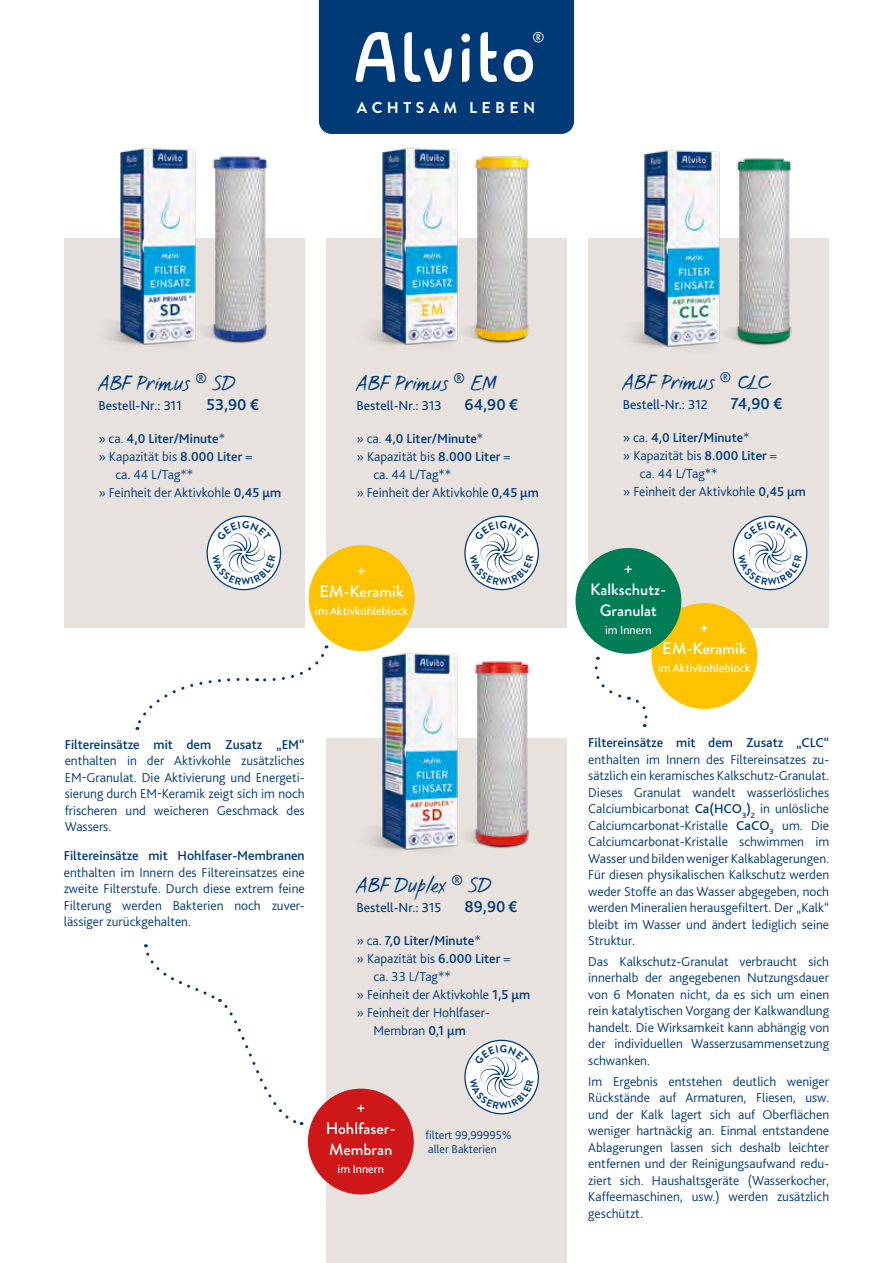
<style>
.page{position:relative;width:893px;height:1263px;background:#fff}
.page>*{position:absolute;margin:0;border:0;box-sizing:border-box;transform-origin:0 0}
.t1{font:21px "FS Sammy";color:#003a76}
.t2{font:500 16.5px/20.5px "Brandon Grotesque";color:#fff;text-align:center}
.t3{font:500 16.5px "Bliss Pro";color:#003a76}
.t4{font:700 15.75px "Brandon Grotesque";letter-spacing:.28em;color:#fff}
.t5{font:300 13.5px/16.5px "Bliss Pro";color:#003a76;text-align:justify}
.t6{font:500 13.5px "Bliss Pro";color:#003a76}
.t7{font:13.5px "Bliss Pro";color:#003a76}
.t8{font:12px "Bliss Pro";color:#fff}
.t9{font:300 12px/13.5px "Bliss Pro";color:#003a76}
.s1{font-family:"Bliss Pro"}
.s2{font-weight:300}
.s3{font-weight:500}
</style>
<div class="page">
<div style="left:64px;top:238px;width:241px;height:390px;background:#e7e2de"></div>
<div style="left:588px;top:238px;width:241px;height:390px;background:#e7e2de"></div>
<div style="left:326px;top:238px;width:241px;height:390px;background:#e7e2de"></div>
<div style="left:326px;top:738px;width:241px;height:525px;background:#e7e2de"></div>
<img style="left:610px;top:150px;width:198px;height:218px">
<img style="left:348px;top:641px;width:182px;height:209px">
<img style="left:85px;top:148px;width:198px;height:217px">
<img style="left:348px;top:148px;width:197px;height:217px">
<svg style="left:319px;top:0;width:255px;height:134px;background:#184d83"></svg>
<div style="left:309px;top:545px;width:106px;height:106px;background:#fdc300;border-radius:50%"></div>
<div style="left:651px;top:603px;width:106px;height:106px;background:#fdc300;border-radius:50%"></div>
<div style="left:575px;top:548px;width:106px;height:106px;background:#007c57;border-radius:50%"></div>
<div style="left:308px;top:1089px;width:106px;height:105px;background:#cd1719;border-radius:50%"></div>
<svg style="left:144px;top:944px;width:158px;height:181px"></svg>
<svg style="left:594px;top:657px;width:54px;height:70px"></svg>
<svg style="left:465px;top:516px;width:73px;height:74px"></svg>
<div style="left:464px;top:516px;width:75px;height:74px;border:1px solid #003a76;border-radius:50%"></div>
<svg style="left:465px;top:1040px;width:73px;height:74px"></svg>
<div style="left:464px;top:1040px;width:75px;height:74px;border:1px solid #003a76;border-radius:50%"></div>
<svg style="left:207px;top:516px;width:73px;height:74px"></svg>
<div style="left:207px;top:516px;width:74px;height:74px;border:1px solid #003a76;border-radius:50%"></div>
<svg style="left:733px;top:516px;width:73px;height:74px"></svg>
<div style="left:733px;top:516px;width:74px;height:74px;border:1px solid #003a76;border-radius:50%"></div>
<svg style="left:257px;top:645px;width:70px;height:37px"></svg>
<svg style="left:135px;top:678px;width:114px;height:52px"></svg>
<svg style="left:469px;top:521px;width:64px;height:64px"></svg>
<svg style="left:469px;top:1045px;width:64px;height:64px;background:#e8ecf1"></svg>
<svg style="left:212px;top:521px;width:64px;height:64px"></svg>
<svg style="left:738px;top:521px;width:64px;height:64px"></svg>
<p class="t4" style="left:357px;top:97px;width:180px">ACHTSAM LEBEN</p>
<h1 class="t1" style="left:98px;top:371px;width:138px">ABF Primus <span class="s1">®</span> SD</h1>
<h1 class="t1" style="left:623px;top:369px;width:147px">ABF Primus <span class="s1">®</span> CLC</h1>
<h1 class="t1" style="left:357px;top:371px;width:141px">ABF Primus <span class="s1">®</span> EM</h1>
<p class="t7" style="left:98px;top:398px;width:85px">Bestell-Nr.: 311</p>
<p class="t3" style="left:206px;top:395px;width:54px">53,90 €</p>
<p class="t7" style="left:623px;top:396px;width:86px">Bestell-Nr.: 312</p>
<p class="t3" style="left:731px;top:393px;width:53px">74,90 €</p>
<p class="t7" style="left:357px;top:398px;width:87px">Bestell-Nr.: 313</p>
<p class="t3" style="left:465px;top:395px;width:55px">64,90 €</p>
<p class="t6" style="left:98px;top:431px;width:128px"><span class="s2">» ca.</span> 4,0 Liter/Minute<span class="s2">*</span></p>
<p class="t5" style="left:98px;top:449px;width:156px">» Kapazität bis <span class="s3">8.000 Liter</span> =</p>
<p class="t5" style="left:115px;top:467px;width:79px">ca. 44 L/Tag**</p>
<p class="t5" style="left:98px;top:485px;width:184px">» Feinheit der Aktivkohle <span class="s3">0,45 µm</span></p>
<p class="t6" style="left:357px;top:431px;width:128px"><span class="s2">» ca.</span> 4,0 Liter/Minute<span class="s2">*</span></p>
<p class="t5" style="left:357px;top:449px;width:156px">» Kapazität bis <span class="s3">8.000 Liter</span> =</p>
<p class="t5" style="left:374px;top:467px;width:79px">ca. 44 L/Tag**</p>
<p class="t5" style="left:357px;top:485px;width:184px">» Feinheit der Aktivkohle <span class="s3">0,45 µm</span></p>
<p class="t2" style="left:320px;top:561px;width:86px">+<br>EM-Keramik</p>
<p class="t8" style="left:315px;top:603px;width:94px">im Aktivkohleblock</p>
<p class="t6" style="left:65px;top:736px;width:242px">Filtereinsätze mit dem Zusatz „EM“</p>
<p class="t5" style="left:65px;top:752px;width:242px">enthalten in der Aktivkohle zusätzliches EM-Granulat. Die Aktivierung und Energeti&shy;sierung durch EM-Keramik zeigt sich im noch frischeren und weicheren Geschmack des Wassers.</p>
<p class="t6" style="left:64px;top:848px;width:242px">Filtereinsätze mit Hohlfaser-Membranen</p>
<p class="t5" style="left:64px;top:864px;width:242px">enthalten im Innern des Filtereinsatzes eine zweite Filterstufe. Durch diese extrem feine Filterung werden Bakterien noch zuver&shy;lässiger zurückgehalten.</p>
<h1 class="t1" style="left:357px;top:872px;width:136px">ABF Duplex <span class="s1">®</span> SD</h1>
<p class="t7" style="left:357px;top:899px;width:86px">Bestell-Nr.: 315</p>
<p class="t3" style="left:465px;top:896px;width:54px">89,90 €</p>
<p class="t6" style="left:357px;top:932px;width:126px"><span class="s2">» ca.</span> 7,0 Liter/Minute<span class="s2">*</span></p>
<p class="t5" style="left:357px;top:950px;width:155px">» Kapazität bis <span class="s3">6.000 Liter</span> =</p>
<p class="t5" style="left:374px;top:968px;width:79px">ca. 33 L/Tag**</p>
<p class="t5" style="left:357px;top:986px;width:175px">» Feinheit der Aktivkohle <span class="s3">1,5 µm</span></p>
<p class="t5" style="left:357px;top:1004px;width:135px">» Feinheit der Hohlfaser-</p>
<p class="t5" style="left:374px;top:1022px;width:94px">Membran <span class="s3">0,1 µm</span></p>
<p class="t2" style="left:326px;top:1098px;width:72px">+<br>Hohlfaser-<br>Membran</p>
<p class="t8" style="left:338px;top:1161px;width:48px">im Innern</p>
<p class="t9" style="left:425px;top:1128px;width:88px">filtert 99,99995% aller Bakterien</p>
<p class="t6" style="left:623px;top:429px;width:128px"><span class="s2">» ca.</span> 4,0 Liter/Minute<span class="s2">*</span></p>
<p class="t5" style="left:623px;top:447px;width:156px">» Kapazität bis <span class="s3">8.000 Liter</span> =</p>
<p class="t5" style="left:640px;top:465px;width:79px">ca. 44 L/Tag**</p>
<p class="t5" style="left:623px;top:483px;width:185px">» Feinheit der Aktivkohle <span class="s3">0,45 µm</span></p>
<p class="t2" style="left:590px;top:559px;width:78px">+<br>Kalkschutz-<br>Granulat</p>
<p class="t8" style="left:605px;top:622px;width:48px">im Innern</p>
<p class="t2" style="left:662px;top:618px;width:86px">+<br>EM-Keramik</p>
<p class="t8" style="left:658px;top:660px;width:94px">im Aktivkohleblock</p>
<p class="t6" style="left:588px;top:734px;width:242px">Filtereinsätze mit dem Zusatz „CLC“</p>
<p class="t5" style="left:588px;top:751px;width:242px">enthalten im Innern des Filtereinsatzes zu&shy;sätzlich ein keramisches Kalkschutz-Granulat.<br>Dieses Granulat wandelt wasserlösliches Calciumbicarbonat <span class="s3">Ca(HCO</span><sub>3</sub><span class="s3">)</span><sub>2</sub> in unlösliche Calciumcarbonat-Kristalle <span class="s3">CaCO</span><sub>3</sub> um. Die Calciumcarbonat-Kristalle schwimmen im Wasser und bilden weniger Kalkablagerungen.<br>Für diesen physikalischen Kalkschutz werden weder Stoffe an das Wasser abgegeben, noch werden Mineralien herausgefiltert. Der „Kalk“ bleibt im Wasser und ändert lediglich seine Struktur.</p>
<p class="t5" style="left:588px;top:953px;width:242px">Das Kalkschutz-Granulat verbraucht sich innerhalb der angegebenen Nutzungsdauer von 6 Monaten nicht, da es sich um einen rein katalytischen Vorgang der Kalkwandlung handelt. Die Wirksamkeit kann abhängig von der individuellen Wasserzusammensetzung schwanken.</p>
<p class="t5" style="left:588px;top:1073px;width:242px">Im Ergebnis entstehen deutlich weniger Rückstände auf Armaturen, Fliesen, usw. und der Kalk lagert sich auf Oberflächen weniger hartnäckig an. Einmal entstandene Ablagerungen lassen sich deshalb leichter entfernen und der Reinigungsaufwand redu&shy;ziert sich. Haushaltsgeräte (Wasserkocher, Kaffeemaschinen, usw.) werden zusätzlich geschützt.</p>
</div>
